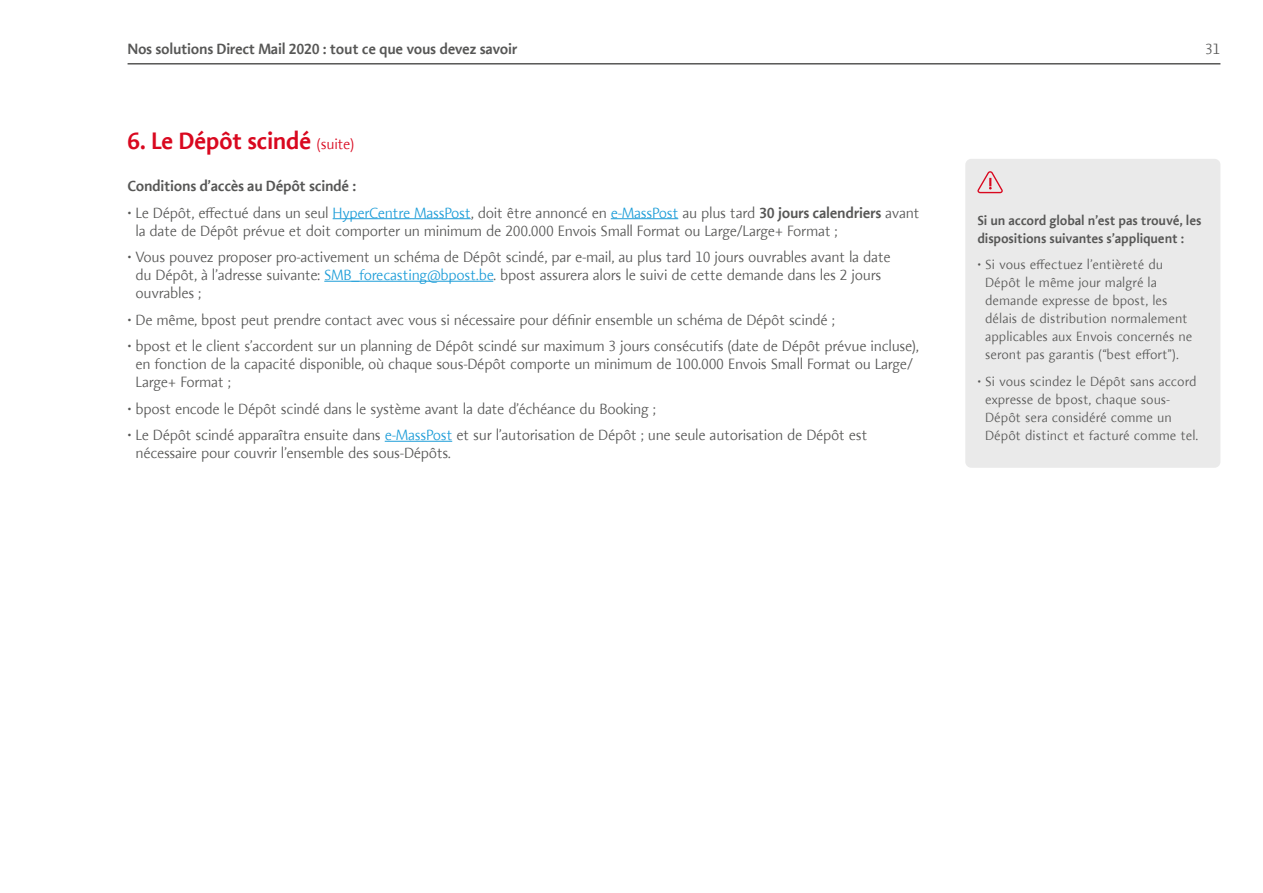
<style>
.page{position:relative;width:1263px;height:893px;background:#fff}
.page>*{position:absolute;margin:0;border:0;box-sizing:border-box;transform-origin:0 0}
.t1{font:600 24px "Aroma No 2 LT Com";letter-spacing:-.02em;color:#d9081f}
.t2{font:300 15px/18px "Aroma No 2 LT Com";letter-spacing:-.02em;color:#575756}
.t3{font:600 15px "Aroma No 2 LT Com";letter-spacing:-.02em;color:#575756}
.t4{font:300 13.5px/18px "Aroma No 2 LT Com";color:#575756}
.t5{font:600 13.5px/18px "Aroma No 2 LT Com";letter-spacing:-.01em;color:#575756}
.s1{font-weight:300;font-size:15px}
.s2{color:#1d9dd8}
.s3{font-weight:600}
</style>
<div class="page">
<hr style="left:128px;top:63px;width:1092px;height:2px;background:#575756">
<hr style="left:333px;top:218px;width:138px;height:1px;background:#1d9dd8">
<hr style="left:611px;top:218px;width:67px;height:1px;background:#1d9dd8">
<hr style="left:324px;top:281px;width:169px;height:1px;background:#1d9dd8">
<hr style="left:385px;top:441px;width:67px;height:1px;background:#1d9dd8">
<div style="left:965px;top:159px;width:255px;height:309px;background:#eaeaea;border-radius:6px"></div>
<svg style="left:977px;top:171px;width:26px;height:22px"></svg>
<p class="t3" style="left:128px;top:39px;width:391px">Nos solutions Direct Mail 2020 : tout ce que vous devez savoir</p>
<p class="t2" style="left:1205px;top:40px;width:17px">31</p>
<h1 class="t1" style="left:128px;top:125px;width:228px">6. Le Dépôt scindé <span class="s1">(suite)</span></h1>
<p class="t3" style="left:128px;top:176px;width:230px">Conditions d’accès au Dépôt scindé :</p>
<p class="t2" style="left:136px;top:203px;width:785px;text-indent:-8px">• Le Dépôt, effectué dans un seul <span class="s2">HyperCentre MassPost</span>, doit être annoncé en <span class="s2">e-MassPost</span> au plus tard <span class="s3">30 jours calendriers</span> avant la date de Dépôt prévue et doit comporter un minimum de 200.000 Envois Small Format ou Large/Large+ Format ;</p>
<p class="t2" style="left:136px;top:248px;width:757px;text-indent:-8px">• Vous pouvez proposer pro-activement un schéma de Dépôt scindé, par e-mail, au plus tard 10 jours ouvrables avant la date du Dépôt, à l’adresse suivante: <span class="s2">SMB_forecasting@bpost.be</span>. bpost assurera alors le suivi de cette demande dans les 2 jours ouvrables ;</p>
<p class="t2" style="left:128px;top:310px;width:709px">• De même, bpost peut prendre contact avec vous si nécessaire pour définir ensemble un schéma de Dépôt scindé ;</p>
<p class="t2" style="left:136px;top:337px;width:785px;text-indent:-8px">• bpost et le client s’accordent sur un planning de Dépôt scindé sur maximum 3 jours consécutifs (date de Dépôt prévue incluse), en fonction de la capacité disponible, où chaque sous-Dépôt comporte un minimum de 100.000 Envois Small Format ou Large/<br>Large+ Format ;</p>
<p class="t2" style="left:128px;top:399px;width:530px">• bpost encode le Dépôt scindé dans le système avant la date d’échéance du Booking ;</p>
<p class="t2" style="left:136px;top:426px;width:734px;text-indent:-8px">• Le Dépôt scindé apparaîtra ensuite dans <span class="s2">e-MassPost</span> et sur l’autorisation de Dépôt ; une seule autorisation de Dépôt est nécessaire pour couvrir l’ensemble des sous-Dépôts.</p>
<p class="t5" style="left:977px;top:211px;width:225px">Si un accord global n’est pas trouvé, les dispositions suivantes s’appliquent :</p>
<p class="t4" style="left:985px;top:255px;width:209px;text-indent:-8px">• Si vous effectuez l’entièreté du Dépôt le même jour malgré la demande expresse de bpost, les délais de distribution normalement applicables aux Envois concernés ne seront pas garantis (“best effort”).</p>
<p class="t4" style="left:985px;top:372px;width:215px;text-indent:-8px">• Si vous scindez le Dépôt sans accord expresse de bpost, chaque sous-Dépôt sera considéré comme un Dépôt distinct et facturé comme tel.</p>
</div>
